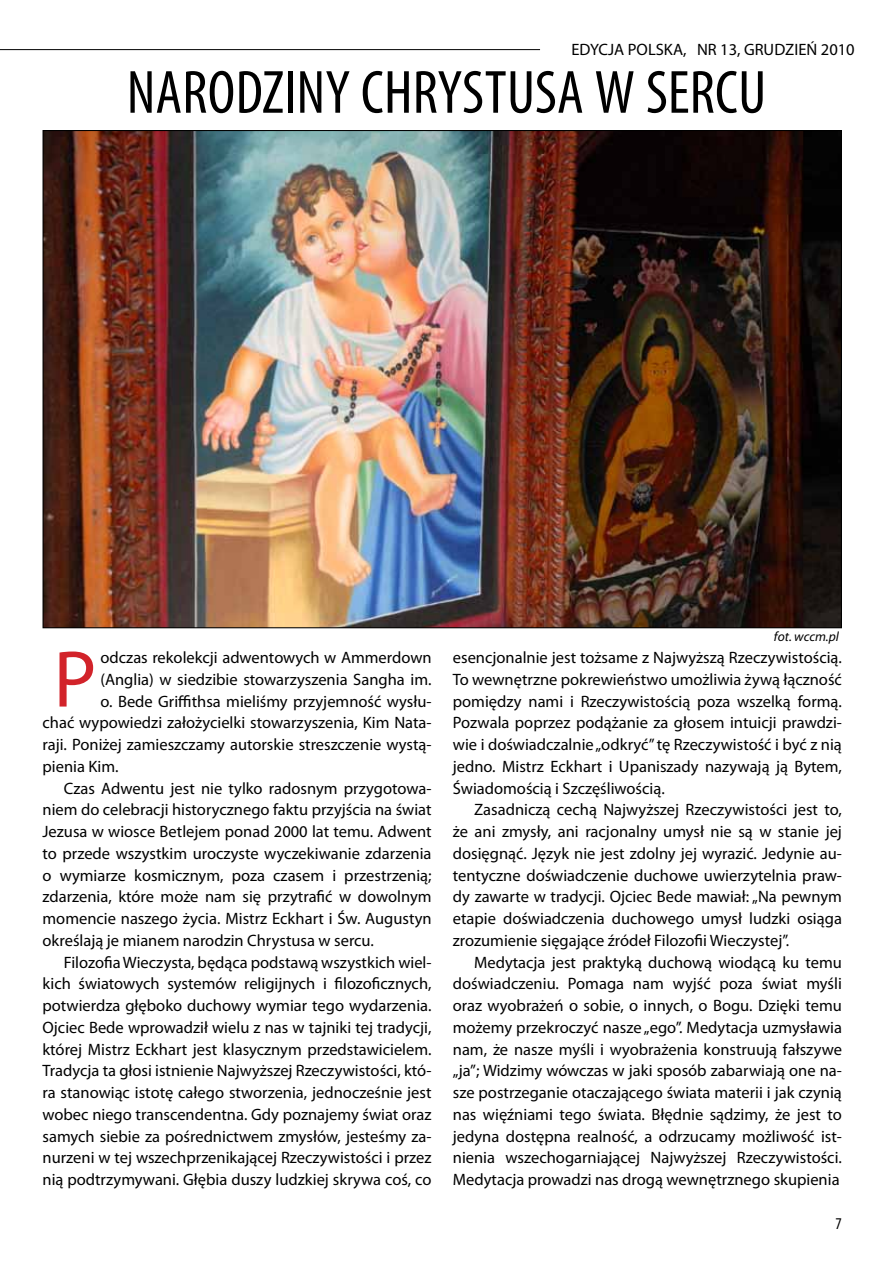
<style>
.page{position:relative;width:893px;height:1263px;background:#fff}
.page>*{position:absolute;margin:0;border:0;box-sizing:border-box;transform-origin:0 0}
.t1{font:81px "Myriad Pro";color:#d2232a}
.t2{font:condensed 61.5px "Myriad Pro";color:#000}
.t3{font:16.5px/21.8px "Myriad Pro";color:#000;text-align:justify}
.t4{font:condensed 16.5px "Myriad Pro";color:#000}
.t5{font:italic 13.5px "Myriad Pro";color:#000}
</style>
<div class="page">
<hr style="left:0;top:49px;width:540px;height:1px;background:#000">
<img style="left:45px;top:132px;width:795px;height:494px">
<p class="t3" style="left:546px;top:39px;width:272px">EDYCJA POLSKA, NR 12, PAŹDZIERNIK</p>
<p class="t3" style="left:571px;top:39px;width:285px">EDYCJA POLSKA, NR 13, GRUDZIEŃ 2010</p>
<h2 class="t2" style="left:127px;top:55px;width:54px">NARODZIN</h2>
<h2 class="t2" style="left:326px;top:55px;width:435px">Y CHRYSTUSA W SERCU</h2>
<p class="t5" style="left:774px;top:628px;width:67px">fot. wccm.pl</p>
<h1 class="t1" style="left:53px;top:629px;width:45px">P</h1>
<p class="t3" style="left:101px;top:646px;width:333px">odczas rekolekcji adwentowych w Ammerdown</p>
<p class="t3" style="left:101px;top:668px;width:333px">(Anglia) w siedzibie stowarzyszenia Sangha im.</p>
<p class="t3" style="left:101px;top:690px;width:333px">o. Bede Griffithsa mieliśmy przyjemność wysłu-</p>
<p class="t3" style="left:43px;top:712px;width:391px">chać wypowiedzi założycielki stowarzyszenia, Kim Nata-</p>
<p class="t3" style="left:43px;top:733px;width:391px">raji. Poniżej zamieszczamy autorskie streszczenie wystą-</p>
<p class="t3" style="left:43px;top:755px;width:78px">pienia Kim.</p>
<p class="t3" style="left:64px;top:777px;width:369px">Czas Adwentu jest nie tylko radosnym przygotowa-</p>
<p class="t3" style="left:43px;top:799px;width:391px">niem do celebracji historycznego faktu przyjścia na świat</p>
<p class="t3" style="left:43px;top:820px;width:391px">Jezusa w wiosce Betlejem ponad 2000 lat temu. Adwent</p>
<p class="t3" style="left:43px;top:842px;width:391px">to przede wszystkim uroczyste wyczekiwanie zdarzenia</p>
<p class="t3" style="left:43px;top:864px;width:391px">o wymiarze kosmicznym, poza czasem i przestrzenią;</p>
<p class="t3" style="left:43px;top:886px;width:391px">zdarzenia, które może nam się przytrafić w dowolnym</p>
<p class="t3" style="left:43px;top:907px;width:391px">momencie naszego życia. Mistrz Eckhart i Św. Augustyn</p>
<p class="t3" style="left:43px;top:929px;width:333px">określają je mianem narodzin Chrystusa w sercu.</p>
<p class="t3" style="left:64px;top:951px;width:369px">Filozofia Wieczysta, będąca podstawą wszystkich wiel-</p>
<p class="t3" style="left:43px;top:973px;width:391px">kich światowych systemów religijnych i filozoficznych,</p>
<p class="t3" style="left:43px;top:994px;width:391px">potwierdza głęboko duchowy wymiar tego wydarzenia.</p>
<p class="t3" style="left:43px;top:1016px;width:390px">Ojciec Bede wprowadził wielu z nas w tajniki tej tradycji,</p>
<p class="t3" style="left:43px;top:1038px;width:391px">której Mistrz Eckhart jest klasycznym przedstawicielem.</p>
<p class="t3" style="left:43px;top:1059px;width:391px">Tradycja ta głosi istnienie Najwyższej Rzeczywistości, któ-</p>
<p class="t3" style="left:43px;top:1081px;width:391px">ra stanowiąc istotę całego stworzenia, jednocześnie jest</p>
<p class="t3" style="left:43px;top:1103px;width:391px">wobec niego transcendentna. Gdy poznajemy świat oraz</p>
<p class="t3" style="left:43px;top:1125px;width:391px">samych siebie za pośrednictwem zmysłów, jesteśmy za-</p>
<p class="t3" style="left:43px;top:1146px;width:391px">nurzeni w tej wszechprzenikającej Rzeczywistości i przez</p>
<p class="t3" style="left:43px;top:1168px;width:391px">nią podtrzymywani. Głębia duszy ludzkiej skrywa coś, co</p>
<p class="t3" style="left:453px;top:646px;width:391px">esencjonalnie jest tożsame z Najwyższą Rzeczywistością.<br>To wewnętrzne pokrewieństwo umożliwia żywą łączność pomiędzy nami i Rzeczywistością poza wszelką formą.<br>Pozwala poprzez podążanie za głosem intuicji prawdzi&shy;wie i doświadczalnie „odkryć” tę Rzeczywistość i być z nią jedno. Mistrz Eckhart i Upaniszady nazywają ją Bytem, Świadomością i Szczęśliwością.</p>
<p class="t3" style="left:453px;top:798px;width:391px;text-indent:21px">Zasadniczą cechą Najwyższej Rzeczywistości jest to, że ani zmysły, ani racjonalny umysł nie są w stanie jej dosięgnąć. Język nie jest zdolny jej wyrazić. Jedynie au&shy;tentyczne doświadczenie duchowe uwierzytelnia praw&shy;dy zawarte w tradycji. Ojciec Bede mawiał: „Na pewnym etapie doświadczenia duchowego umysł ludzki osiąga zrozumienie sięgające źródeł Filozofii Wieczystej”.</p>
<p class="t3" style="left:453px;top:951px;width:391px;text-indent:21px">Medytacja jest praktyką duchową wiodącą ku temu doświadczeniu. Pomaga nam wyjść poza świat myśli oraz wyobrażeń o sobie, o innych, o Bogu. Dzięki temu możemy przekroczyć nasze „ego”. Medytacja uzmysławia nam, że nasze myśli i wyobrażenia konstruują fałszywe „ja”; Widzimy wówczas w jaki sposób zabarwiają one na&shy;sze postrzeganie otaczającego świata materii i jak czynią nas więźniami tego świata. Błędnie sądzimy, że jest to jedyna dostępna realność, a odrzucamy możliwość ist&shy;nienia wszechogarniającej Najwyższej Rzeczywistości.<br>Medytacja prowadzi nas drogą wewnętrznego skupienia</p>
<p class="t4" style="left:836px;top:1213px;width:8px">7</p>
</div>
